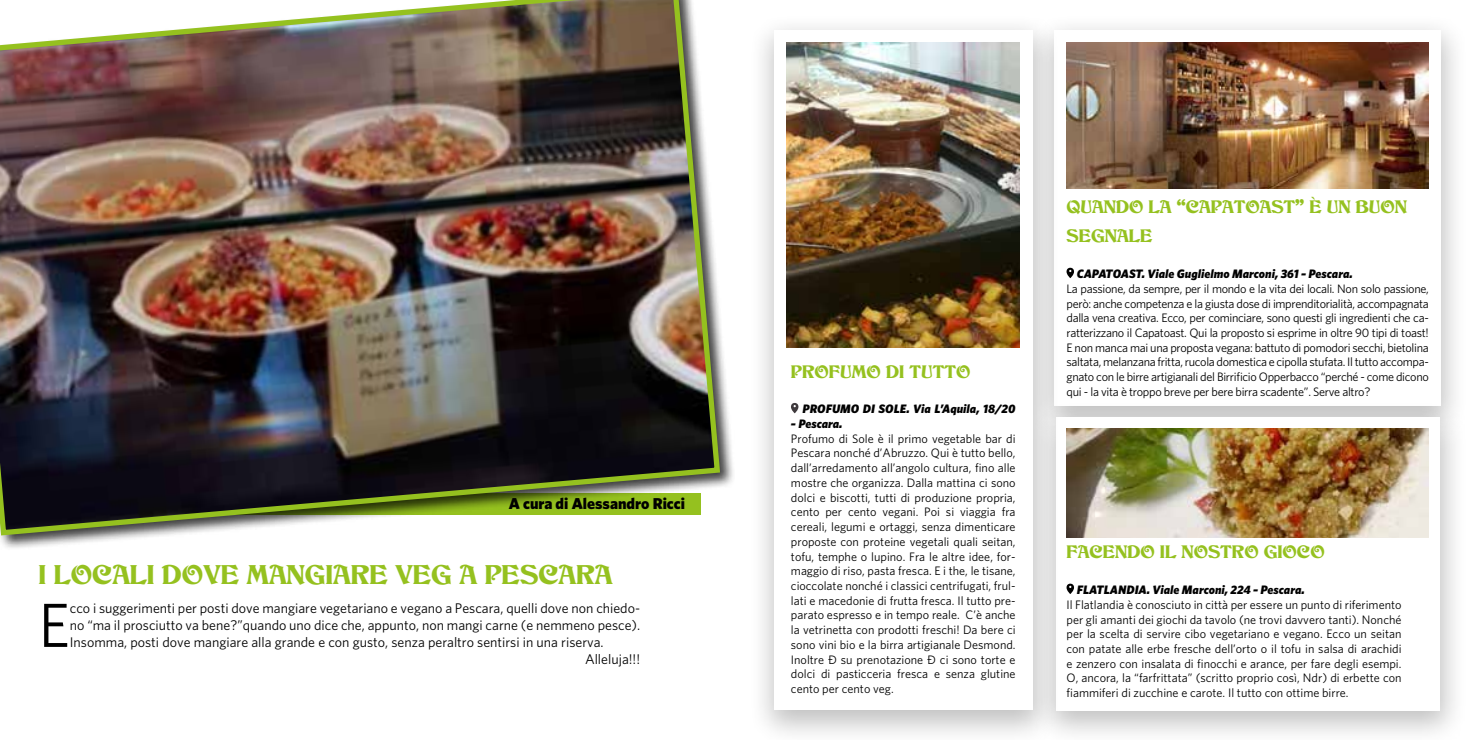
<style>
.page{position:relative;width:1479px;height:740px;background:#fff}
.page>*{position:absolute;margin:0;border:0;box-sizing:border-box;transform-origin:0 0}
.t1{font:62.3px "Whitney";color:#000}
.t2{font:26.25px "Deneane";color:#95c11f}
.t3{font:17.5px/29.8px "Deneane";color:#95c11f}
.t4{font:900 15.75px "Whitney";color:#000}
.t5{font:14px "Whitney";color:#000}
.t6{font:12.25px/14.7px "Whitney";color:#000;text-align:justify}
.t7{font:italic 900 12.25px "Whitney";color:#000}
.s1{font-family:"Detente"}
</style>
<div class="page">
<div style="left:1028px;top:13px;width:441px;height:429px;background:#000;opacity:.25"></div>
<div style="left:1054px;top:30px;width:386px;height:375px;background:#fff"></div>
<div style="left:1029px;top:399px;width:439px;height:340px;background:#000;opacity:.25"></div>
<div style="left:1055px;top:417px;width:384px;height:292px;background:#fff"></div>
<svg style="left:1066px;top:267px;width:8px;height:11px"></svg>
<svg style="left:1066px;top:583px;width:8px;height:10px"></svg>
<img style="left:1066px;top:43px;width:362px;height:145px">
<img style="left:1066px;top:428px;width:362px;height:109px">
<div style="left:0;top:0;width:736px;height:551px;background:#000;opacity:.75"></div>
<img style="left:0;top:0;width:723px;height:538px">
<div style="left:748px;top:13px;width:313px;height:726px;background:#000;opacity:.25"></div>
<div style="left:774px;top:30px;width:258px;height:679px;background:#fff"></div>
<svg style="left:791px;top:402px;width:7px;height:11px"></svg>
<img style="left:786px;top:43px;width:233px;height:304px">
<p class="t4" style="left:508px;top:493px;width:178px">A cura di Alessandro Ricci</p>
<h2 class="t2" style="left:38px;top:559px;width:575px">I LOCALI DOVE MANGIARE VEG A PESCARA</h2>
<h1 class="t1" style="left:38px;top:588px;width:33px">E</h1>
<p class="t5" style="left:70px;top:599px;width:572px">cco i suggerimenti per posti dove mangiare vegetariano e vegano a Pescara, quelli dove non chiedo-</p>
<p class="t5" style="left:70px;top:616px;width:572px">no “ma il prosciutto va bene?”quando uno dice che, appunto, non mangi carne (e nemmeno pesce).</p>
<p class="t5" style="left:70px;top:633px;width:535px">Insomma, posti dove mangiare alla grande e con gusto, senza peraltro sentirsi in una riserva.</p>
<p class="t5" style="left:585px;top:650px;width:57px">Alleluja!!!</p>
<h3 class="t3" style="left:791px;top:356px;width:181px">PROFUMO DI TUTTO</h3>
<p class="t7" style="left:802px;top:401px;width:214px">PROFUMO DI SOLE. Via L’Aquila, 18/20</p>
<p class="t7" style="left:791px;top:416px;width:53px">– Pescara.</p>
<p class="t6" style="left:791px;top:430px;width:226px">Profumo di Sole è il primo vegetable bar di Pescara nonché d’Abruzzo. Qui è tutto bello, dall’arredamento all’angolo cultura, fino alle mostre che organizza. Dalla mattina ci sono dolci e biscotti, tutti di produzione propria, cento per cento vegani. Poi si viaggia fra cereali, legumi e ortaggi, senza dimenticare proposte con proteine vegetali quali seitan, tofu, temphe o lupino. Fra le altre idee, for&shy;maggio di riso, pasta fresca. E i the, le tisane, cioccolate nonché i classici centrifugati, frul&shy;lati e macedonie di frutta fresca. Il tutto pre&shy;parato espresso e in tempo reale. C’è anche la vetrinetta con prodotti freschi! Da bere ci sono vini bio e la birra artigianale Desmond.<br>Inoltre – su prenotazione – ci sono torte e dolci di pasticceria fresca e senza glutine cento per cento veg.</p>
<h3 class="t3" style="left:1066px;top:191px;width:342px">QUANDO LA <span class="s1">“</span>CAPATOAST<span class="s1">”</span> È UN BUON<br>SEGNALE</h3>
<p class="t7" style="left:1076px;top:266px;width:277px">CAPATOAST. Viale Guglielmo Marconi, 361 – Pescara.</p>
<p class="t6" style="left:1066px;top:281px;width:364px">La passione, da sempre, per il mondo e la vita dei locali. Non solo passione, però: anche competenza e la giusta dose di imprenditorialità, accompagnata dalla vena creativa. Ecco, per cominciare, sono questi gli ingredienti che ca&shy;ratterizzano il Capatoast. Qui la proposto si esprime in oltre 90 tipi di toast!<br>E non manca mai una proposta vegana: battuto di pomodori secchi, bietolina saltata, melanzana fritta, rucola domestica e cipolla stufata. Il tutto accompa&shy;gnato con le birre artigianali del Birrificio Opperbacco “perché - come dicono qui - la vita è troppo breve per bere birra scadente”. Serve altro?</p>
<h3 class="t3" style="left:1066px;top:536px;width:260px">FACENDO IL NOSTRO GIOCO</h3>
<p class="t7" style="left:1076px;top:582px;width:229px">FLATLANDIA. Viale Marconi, 224 – Pescara.</p>
<p class="t6" style="left:1066px;top:596px;width:336px">Il Flatlandia è conosciuto in città per essere un punto di riferimento per gli amanti dei giochi da tavolo (ne trovi davvero tanti). Nonché per la scelta di servire cibo vegetariano e vegano. Ecco un seitan con patate alle erbe fresche dell’orto o il tofu in salsa di arachidi e zenzero con insalata di finocchi e arance, per fare degli esempi.<br>O, ancora, la “farfrittata” (scritto proprio così, Ndr) di erbette con fiammiferi di zucchine e carote. Il tutto con ottime birre.</p>
</div>
